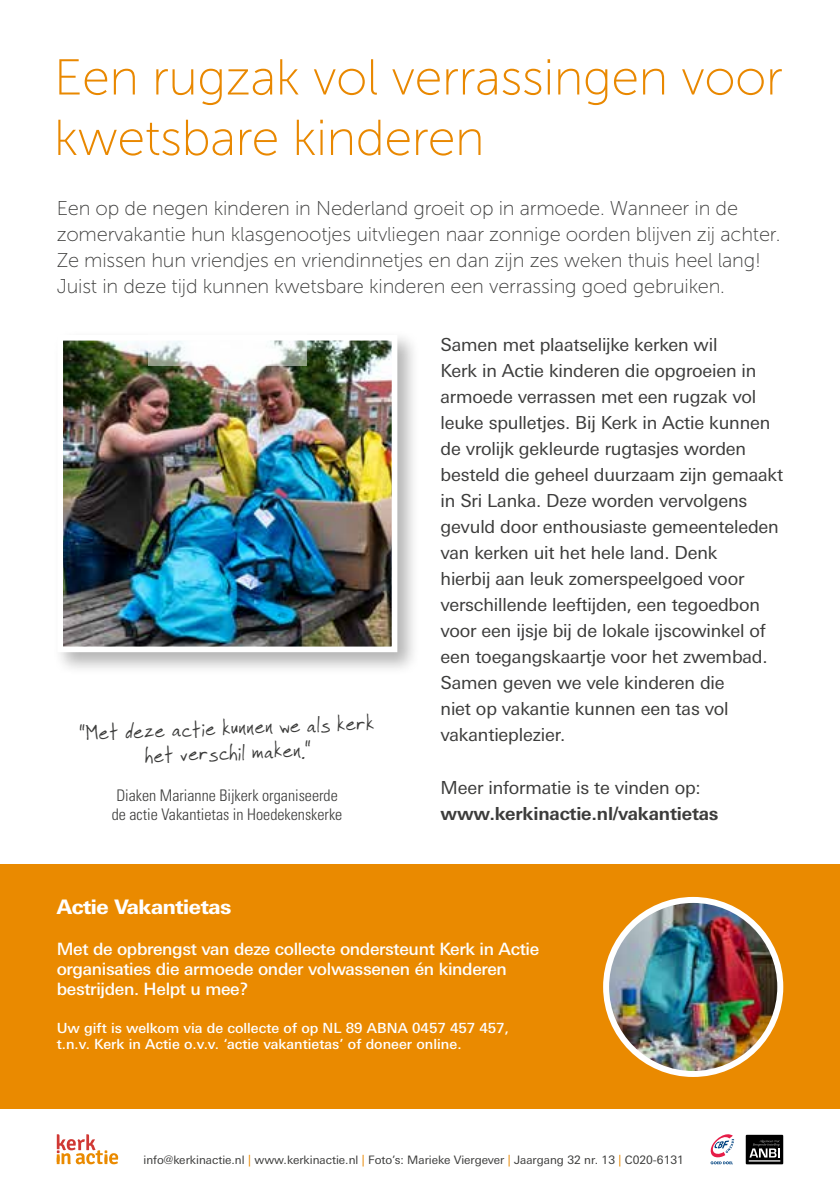
<style>
.page{position:relative;width:840px;height:1191px;background:#fff}
.page>*{position:absolute;margin:0;border:0;box-sizing:border-box;transform-origin:0 0}
.t1{font:50.4px/60.4px "Museo Sans 100";letter-spacing:-.01em;color:#e98800}
.t2{font:23.2px/24.6px "Faraco Hand";color:#3c3c3b;text-align:center}
.t3{font:20px/26px "Museo Sans 100";letter-spacing:-.01em;color:#3c3c3b}
.t4{font:800 20px "Linotype Univers Basic";letter-spacing:-.02em;color:#fff}
.t5{font:18px/26px "Linotype Univers Basic";letter-spacing:-.01em;color:#3c3c3b}
.t6{font:700 18px "Linotype Univers Basic";letter-spacing:-.01em;color:#3c3c3b}
.t7{font:500 17px/20.4px "Linotype Univers Basic";letter-spacing:-.02em;color:#fff}
.t8{font:300 condensed 16px/19.2px "Univers LT Std";color:#3c3c3b}
.t9{font:500 14px/16.8px "Linotype Univers Basic";color:#fff}
.t10{font:11.6px "Linotype Univers Basic";color:#3c3c3b}
.s1{color:#e98800}
</style>
<div class="page">
<div style="left:0;top:865px;width:839px;height:244px;background:#ea8a00"></div>
<img style="left:605px;top:900px;width:174px;height:174px;border-radius:87px">
<div style="left:602px;top:897px;width:180px;height:180px;border:6px solid #fff;border-radius:50%"></div>
<div style="left:52px;top:330px;width:368px;height:346px;background:#000;opacity:.3"></div>
<img style="left:64px;top:342px;width:326px;height:303px">
<div style="left:57px;top:335px;width:340px;height:317px;border:6px solid #fff"></div>
<svg style="left:148px;top:330px;width:158px;height:35px"></svg>
<svg style="left:745px;top:1134px;width:38px;height:30px"></svg>
<hr style="left:748px;top:1160px;width:32px;height:1px;background:#fff">
<svg style="left:57px;top:1134px;width:61px;height:30px"></svg>
<svg style="left:710px;top:1134px;width:23px;height:30px"></svg>
<h1 class="t1" style="left:54px;top:48px;width:730px">Een rugzak vol verrassingen voor kwetsbare kinderen</h1>
<p class="t3" style="left:57px;top:195px;width:724px">Een op de negen kinderen in Nederland groeit op in armoede. Wanneer in de zomervakantie hun klasgenootjes uitvliegen naar zonnige oorden blijven zij achter.<br>Ze missen hun vriendjes en vriendinnetjes en dan zijn zes weken thuis heel lang!<br>Juist in deze tijd kunnen kwetsbare kinderen een verrassing goed gebruiken.</p>
<p class="t2" style="left:79px;top:720px;width:297px;rotate:-2deg">“Met deze actie kunnen we als kerk het verschil maken.“</p>
<p class="t8" style="left:112px;top:785px;width:232px">Diaken Marianne Bijkerk organiseerde de actie Vakantietas in Hoedekenskerke</p>
<p class="t5" style="left:440px;top:332px;width:344px">Samen met plaatselijke kerken wil<br>Kerk in Actie kinderen die opgroeien in armoede verrassen met een rugzak vol leuke spulletjes. Bij Kerk in Actie kunnen de vrolijk gekleurde rugtasjes worden besteld die geheel duurzaam zijn gemaakt in Sri Lanka. Deze worden vervolgens gevuld door enthousiaste gemeenteleden van kerken uit het hele land. Denk<br>hierbij aan leuk zomerspeelgoed voor verschillende leeftijden, een tegoedbon voor een ijsje bij de lokale ijscowinkel of een toegangskaartje voor het zwembad.<br>Samen geven we vele kinderen die<br>niet op vakantie kunnen een tas vol vakantieplezier.</p>
<p class="t5" style="left:440px;top:774px;width:262px">Meer informatie is te vinden op:</p>
<p class="t6" style="left:440px;top:802px;width:279px">www.kerkinactie.nl/vakantietas</p>
<p class="t4" style="left:57px;top:894px;width:176px">Actie Vakantietas</p>
<p class="t7" style="left:57px;top:938px;width:483px">Met de opbrengst van deze collecte ondersteunt Kerk in Actie organisaties die armoede onder volwassenen én kinderen bestrijden. Helpt u mee?</p>
<p class="t9" style="left:57px;top:1019px;width:453px">Uw gift is welkom via de collecte of op NL 89 ABNA 0457 457 457, t.n.v. Kerk in Actie o.v.v. ‘actie vakantietas’ of doneer online.</p>
<p class="t10" style="left:143px;top:1153px;width:541px">info@kerkinactie.nl <span class="s1">|</span> www.kerkinactie.nl <span class="s1">|</span> Foto’s: Marieke Viergever <span class="s1">|</span> Jaargang 32 nr. 13 <span class="s1">|</span> C020-6131</p>
</div>
